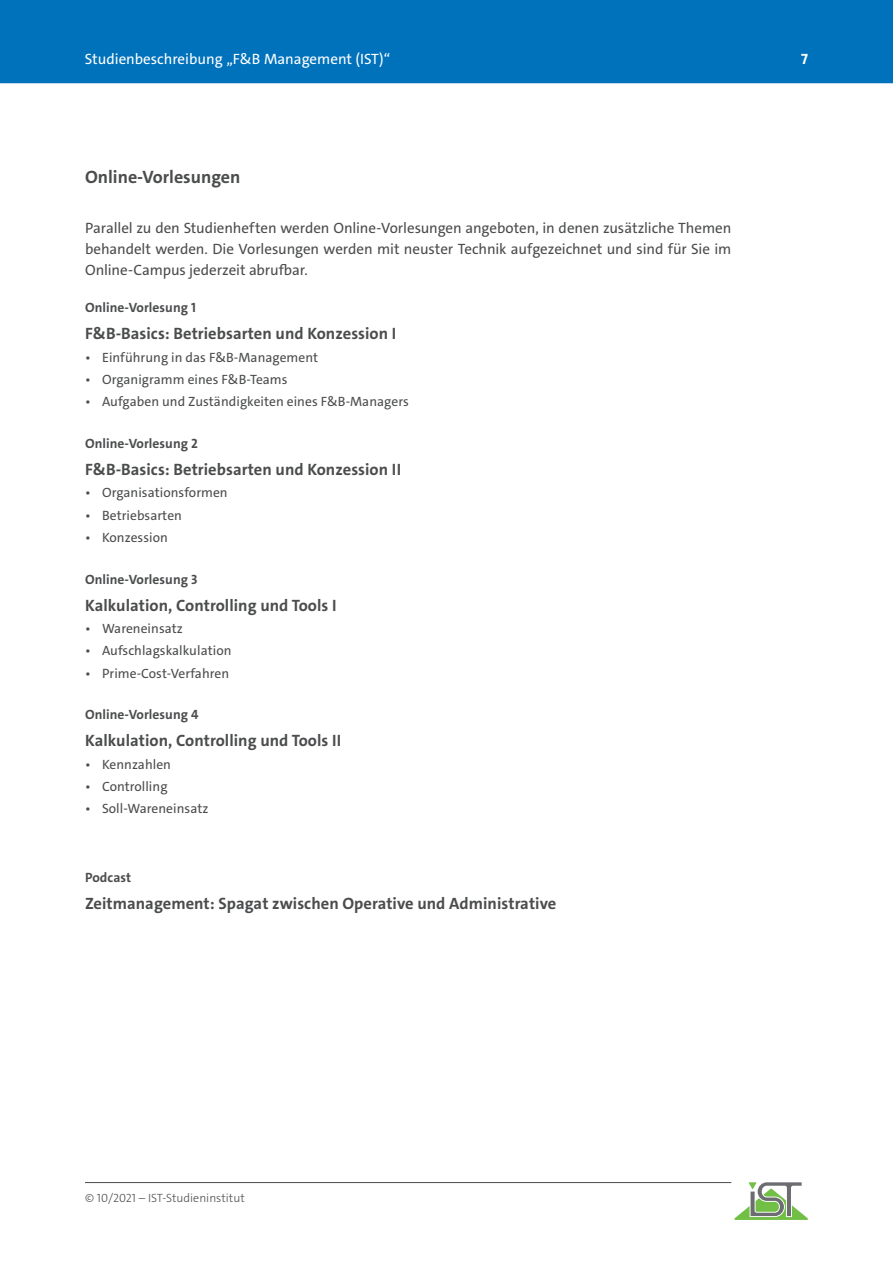
<style>
.page{position:relative;width:893px;height:1263px;background:#fff}
.page>*{position:absolute;margin:0;border:0;box-sizing:border-box;transform-origin:0 0}
.t1{font:700 18px "The Sans C4 s";color:#4b4c4d}
.t2{font:700 16.5px "The Sans C4 s";letter-spacing:.005em;color:#4b4c4d}
.t3{font:15px/21px "The Sans C4 s";letter-spacing:-.005em;color:#4b4c4d;text-align:justify}
.t4{font:15px "The Sans C4 s";color:#fff}
.t5{font:700 15px "The Sans C4 s";color:#fff}
.t6{font:13.5px "The Sans C4 s";letter-spacing:.005em;color:#4b4c4d}
.t7{font:700 13.5px "The Sans C4 s";letter-spacing:.005em;color:#4b4c4d}
.t8{font:300 12px "The Sans C4 s";color:#4b4c4d}
</style>
<div class="page">
<hr style="left:85px;top:1182px;width:646px;height:1px;background:#4b4c4d">
<svg style="left:734px;top:1182px;width:74px;height:38px"></svg>
<div style="left:0;top:0;width:893px;height:83px;background:#0072bc"></div>
<p class="t4" style="left:85px;top:49px;width:307px">Studienbeschreibung „F&amp;B Management (IST)“</p>
<p class="t5" style="left:801px;top:49px;width:8px">7</p>
<h1 class="t1" style="left:85px;top:166px;width:157px">Online-Vorlesungen</h1>
<p class="t3" style="left:85px;top:217px;width:648px">Parallel zu den Studienheften werden Online-Vorlesungen angeboten, in denen zusätzliche Themen behandelt werden. Die Vorlesungen werden mit neuster Technik aufgezeichnet und sind für Sie im Online-Campus jederzeit abrufbar.</p>
<p class="t7" style="left:85px;top:299px;width:112px">Online-Vorlesung 1</p>
<p class="t2" style="left:85px;top:323px;width:313px">F&amp;B-Basics: Betriebsarten und Konzession I</p>
<p class="t6" style="left:85px;top:348px;width:235px">• Einführung in das F&amp;B-Management</p>
<p class="t6" style="left:85px;top:371px;width:204px">• Organigramm eines F&amp;B-Teams</p>
<p class="t6" style="left:85px;top:393px;width:325px">• Aufgaben und Zuständigkeiten eines F&amp;B-Managers</p>
<p class="t7" style="left:85px;top:435px;width:114px">Online-Vorlesung 2</p>
<p class="t2" style="left:85px;top:459px;width:318px">F&amp;B-Basics: Betriebsarten und Konzession II</p>
<p class="t6" style="left:85px;top:484px;width:144px">• Organisationsformen</p>
<p class="t6" style="left:85px;top:506px;width:98px">• Betriebsarten</p>
<p class="t6" style="left:85px;top:529px;width:84px">• Konzession</p>
<p class="t7" style="left:85px;top:570px;width:114px">Online-Vorlesung 3</p>
<p class="t2" style="left:85px;top:595px;width:253px">Kalkulation, Controlling und Tools I</p>
<p class="t6" style="left:85px;top:620px;width:99px">• Wareneinsatz</p>
<p class="t6" style="left:85px;top:642px;width:148px">• Aufschlagskalkulation</p>
<p class="t6" style="left:85px;top:664px;width:146px">• Prime-Cost-Verfahren</p>
<p class="t7" style="left:85px;top:706px;width:115px">Online-Vorlesung 4</p>
<p class="t2" style="left:85px;top:730px;width:258px">Kalkulation, Controlling und Tools II</p>
<p class="t6" style="left:85px;top:755px;width:87px">• Kennzahlen</p>
<p class="t6" style="left:85px;top:778px;width:84px">• Controlling</p>
<p class="t6" style="left:85px;top:800px;width:125px">• Soll-Wareneinsatz</p>
<p class="t7" style="left:85px;top:869px;width:48px">Podcast</p>
<p class="t2" style="left:85px;top:893px;width:473px">Zeitmanagement: Spagat zwischen Operative und Administrative</p>
<p class="t8" style="left:85px;top:1190px;width:161px">© 10/2021 – IST-Studieninstitut</p>
</div>
